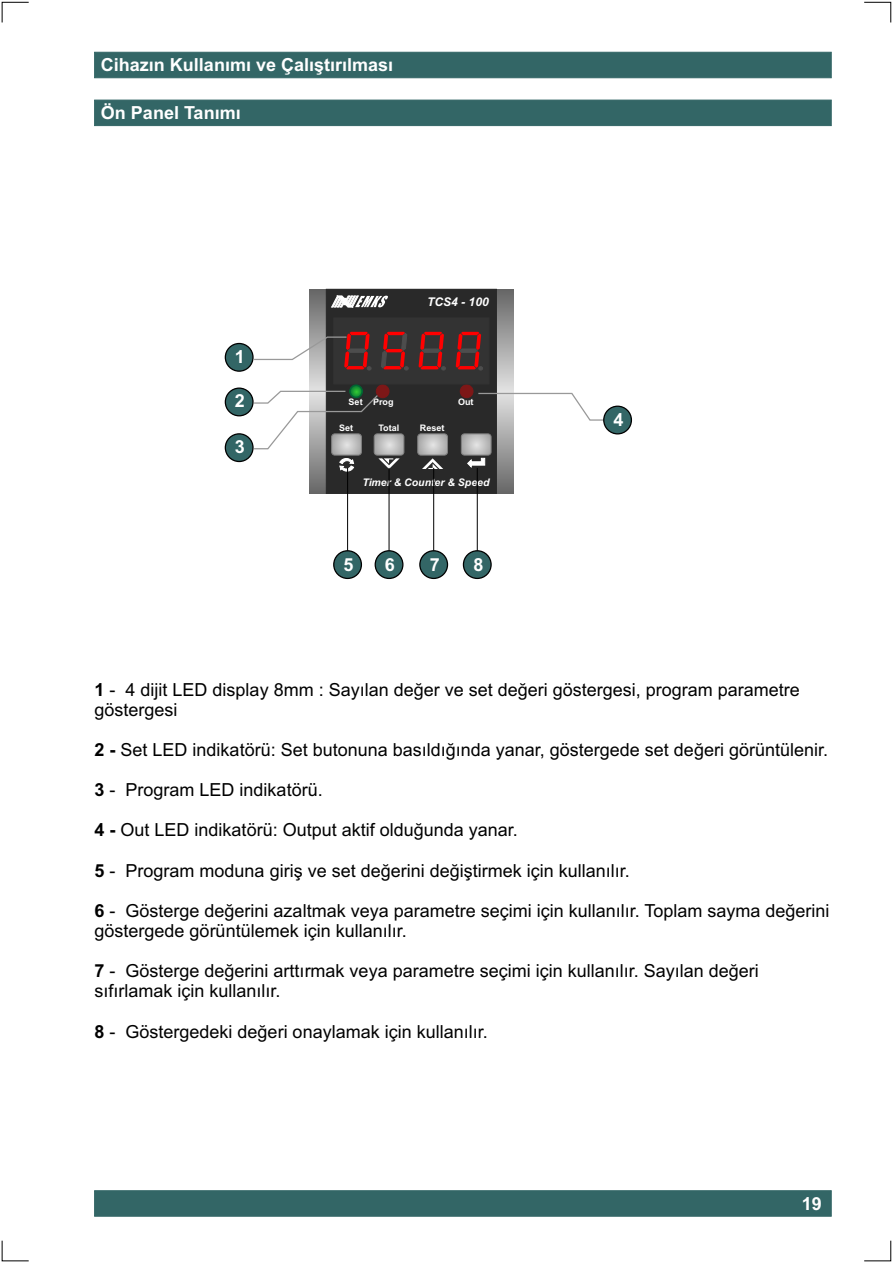
<style>
.page{position:relative;width:894px;height:1263px;background:#fff}
.page>*{position:absolute;margin:0;border:0;box-sizing:border-box;transform-origin:0 0}
.t1{font:18px/20.1px "Arial";color:#000}
.t2{font:700 18px "Arial";color:#fff}
.t3{font:italic 700 12px "Arial";color:#fff}
.t4{font:italic 700 10.5px "Arial";color:#fff}
.t5{font:700 9px "Arial";color:#fff}
.s1{font-weight:700}
</style>
<div class="page">
<svg style="left:309px;top:421px;width:204px;height:72px"></svg>
<svg style="left:309px;top:289px;width:204px;height:103px"></svg>
<div style="left:326px;top:289px;width:170px;height:204px;background:#292929"></div>
<div style="left:376px;top:385px;width:13px;height:13px;background:#7d1717;border:1px solid #7d1717;border-radius:50%"></div>
<div style="left:460px;top:385px;width:13px;height:13px;background:#7d1717;border:1px solid #7d1717;border-radius:50%"></div>
<svg style="left:332px;top:434px;width:29px;height:21px"></svg>
<div style="left:331px;top:434px;width:31px;height:21px;border:1px solid #808080;border-radius:3px"></div>
<svg style="left:461px;top:434px;width:30px;height:21px"></svg>
<div style="left:461px;top:434px;width:30px;height:21px;border:1px solid #808080;border-radius:3px"></div>
<svg style="left:374px;top:434px;width:30px;height:21px"></svg>
<div style="left:374px;top:434px;width:30px;height:21px;border:1px solid #808080;border-radius:3px"></div>
<svg style="left:418px;top:434px;width:30px;height:21px"></svg>
<div style="left:418px;top:434px;width:30px;height:21px;border:1px solid #808080;border-radius:3px"></div>
<div style="left:334px;top:318px;width:155px;height:66px;background:#333"></div>
<svg style="left:381px;top:332px;width:27px;height:38px"></svg>
<svg style="left:419px;top:332px;width:27px;height:38px"></svg>
<svg style="left:456px;top:332px;width:27px;height:38px"></svg>
<div style="left:350px;top:385px;width:13px;height:13px;background:#063;border:1px solid #063;border-radius:50%"></div>
<svg style="left:331px;top:295px;width:57px;height:13px"></svg>
<svg style="left:339px;top:458px;width:15px;height:13px"></svg>
<svg style="left:467px;top:458px;width:18px;height:10px"></svg>
<svg style="left:378px;top:458px;width:22px;height:11px"></svg>
<svg style="left:422px;top:458px;width:21px;height:11px"></svg>
<div style="left:94px;top:100px;width:737px;height:26px;background:#366"></div>
<div style="left:94px;top:52px;width:737px;height:26px;background:#366;border:1px solid #366"></div>
<div style="left:94px;top:1191px;width:737px;height:25px;background:#366"></div>
<svg style="left:253px;top:332px;width:118px;height:38px"></svg>
<svg style="left:254px;top:386px;width:125px;height:64px"></svg>
<svg style="left:478px;top:392px;width:127px;height:29px"></svg>
<div style="left:225px;top:343px;width:29px;height:29px;background:#366;border:1px solid #000;border-radius:50%"></div>
<div style="left:225px;top:388px;width:29px;height:28px;background:#366;border:1px solid #000;border-radius:50%"></div>
<div style="left:225px;top:433px;width:29px;height:29px;background:#366;border:1px solid #000;border-radius:50%"></div>
<div style="left:603px;top:406px;width:29px;height:29px;background:#366;border:1px solid #000;border-radius:50%"></div>
<div style="left:333px;top:550px;width:29px;height:29px;background:#366;border:1px solid #000;border-radius:50%"></div>
<div style="left:375px;top:550px;width:29px;height:29px;background:#366;border:1px solid #000;border-radius:50%"></div>
<div style="left:419px;top:550px;width:29px;height:29px;background:#366;border:1px solid #000;border-radius:50%"></div>
<div style="left:463px;top:550px;width:29px;height:29px;background:#366;border:1px solid #000;border-radius:50%"></div>
<svg style="left:1px;top:1px;width:28px;height:22px"></svg>
<svg style="left:1px;top:1240px;width:28px;height:22px"></svg>
<svg style="left:864px;top:1px;width:28px;height:22px"></svg>
<svg style="left:864px;top:1240px;width:28px;height:22px"></svg>
<hr style="left:347px;top:468px;width:1px;height:83px;background:#000">
<hr style="left:389px;top:468px;width:1px;height:83px;background:#000">
<hr style="left:433px;top:468px;width:1px;height:83px;background:#000">
<hr style="left:477px;top:468px;width:1px;height:83px;background:#000">
<p class="t2" style="left:101px;top:58px;width:294px">Cihazýn Kullanýmý ve Çalýþtýrýlmasý</p>
<p class="t2" style="left:101px;top:106px;width:141px">Ön Panel Tanýmý</p>
<p class="t2" style="left:235px;top:350px;width:12px">1</p>
<p class="t2" style="left:235px;top:394px;width:12px">2</p>
<p class="t2" style="left:235px;top:440px;width:12px">3</p>
<p class="t3" style="left:427px;top:298px;width:63px">TCS4 - 100</p>
<p class="t5" style="left:349px;top:398px;width:46px">Set Prog</p>
<p class="t5" style="left:458px;top:398px;width:17px">Out</p>
<p class="t5" style="left:339px;top:424px;width:16px">Set</p>
<p class="t5" style="left:378px;top:424px;width:22px">Total</p>
<p class="t5" style="left:420px;top:424px;width:26px">Reset</p>
<p class="t4" style="left:362px;top:478px;width:128px">Timer &amp; Counter &amp; Speed</p>
<p class="t2" style="left:343px;top:558px;width:12px">5</p>
<p class="t2" style="left:385px;top:558px;width:12px">6</p>
<p class="t2" style="left:430px;top:558px;width:12px">7</p>
<p class="t2" style="left:473px;top:558px;width:12px">8</p>
<p class="t2" style="left:613px;top:412px;width:12px">4</p>
<p class="t1" style="left:95px;top:681px;width:707px"><span class="s1">1</span> - 4 dijit LED display 8mm : Sayýlan deðer ve set deðeri göstergesi, program parametre göstergesi</p>
<p class="t1" style="left:95px;top:741px;width:735px"><span class="s1">2 -</span> Set LED indikatörü: Set butonuna basýldýðýnda yanar, göstergede set deðeri görüntülenir.</p>
<p class="t1" style="left:95px;top:782px;width:230px"><span class="s1">3</span> - Program LED indikatörü.</p>
<p class="t1" style="left:95px;top:822px;width:425px"><span class="s1">4 -</span> Out LED indikatörü: Output aktif olduðunda yanar.</p>
<p class="t1" style="left:95px;top:862px;width:537px"><span class="s1">5</span> - Program moduna giriþ ve set deðerini deðiþtirmek için kullanýlýr.</p>
<p class="t1" style="left:95px;top:902px;width:736px"><span class="s1">6</span> - Gösterge deðerini azaltmak veya parametre seçimi için kullanýlýr. Toplam sayma deðerini göstergede görüntülemek için kullanýlýr.</p>
<p class="t1" style="left:95px;top:963px;width:666px"><span class="s1">7</span> - Gösterge deðerini arttýrmak veya parametre seçimi için kullanýlýr. Sayýlan deðeri sýfýrlamak için kullanýlýr.</p>
<p class="t1" style="left:95px;top:1023px;width:395px"><span class="s1">8</span> - Göstergedeki deðeri onaylamak için kullanýlýr.</p>
<p class="t2" style="left:802px;top:1197px;width:22px">19</p>
</div>
